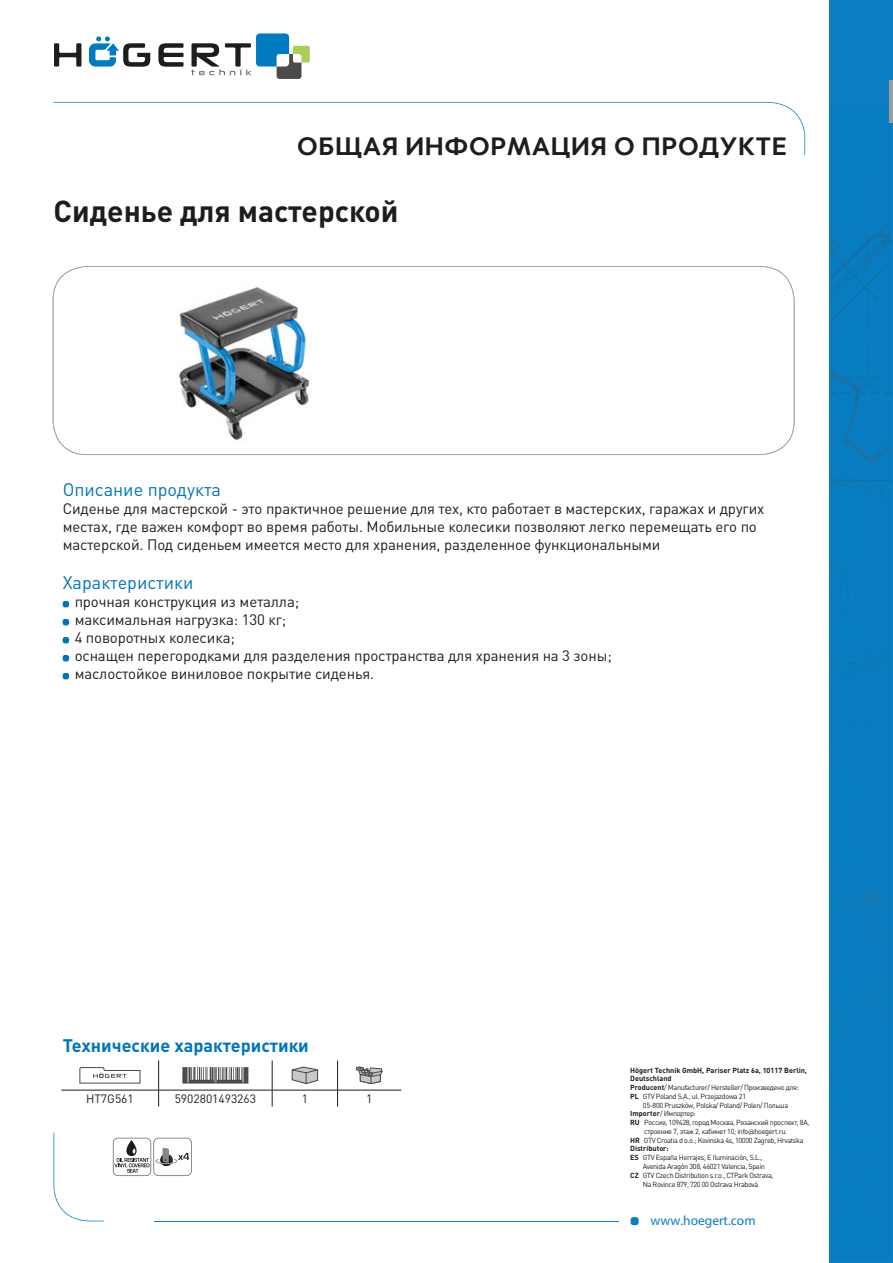
<style>
.page{position:relative;width:893px;height:1263px;background:#fff}
.page>*{position:absolute;margin:0;border:0;box-sizing:border-box;transform-origin:0 0}
.t1{font:700 30px "DIN Pro";color:#1d1d1b}
.t2{font:700 27px "Merel";color:#1d1d1b}
.t3{font:18px "DIN Pro";color:#0074bc}
.t4{font:700 18px "DIN Pro";color:#0074bc}
.t5{font:15px/18px "DIN Pro";letter-spacing:-.01em;color:#1d1d1b}
.t6{font:13.5px "Myriad Pro";color:#0c7ec1}
.t7{font:12px "DIN Pro";color:#1d1d1b}
.t8{font:7.35px "DIN Pro";letter-spacing:-.05em;color:#1d1d1b}
.t9{font:700 7.35px "DIN Pro";color:#1d1d1b}
.s1{font-weight:700}
.s2{font-family:"Merel"}
</style>
<div class="page">
<div style="left:631px;top:1217px;width:8px;height:8px;background:#0c7ec1;border-radius:3px"></div>
<svg style="left:54px;top:102px;width:751px;height:53px"></svg>
<svg style="left:54px;top:1132px;width:50px;height:89px"></svg>
<hr style="left:154px;top:1220px;width:465px;height:1px;background:#0c7ec1">
<div style="left:830px;top:0;width:63px;height:1263px;background:#0c7ec1"></div>
<img style="left:831px;top:273px;width:50px;height:56px">
<img style="left:867px;top:222px;width:24px;height:43px">
<img style="left:831px;top:222px;width:56px;height:42px">
<svg style="left:831px;top:341px;width:60px;height:422px"></svg>
<img style="left:848px;top:647px;width:43px;height:3px">
<hr style="left:890px;top:80px;width:3px;height:43px;background:#9a9d9f">
<svg style="left:53px;top:266px;width:741px;height:189px"></svg>
<svg style="left:54px;top:43px;width:27px;height:24px"></svg>
<svg style="left:158px;top:43px;width:26px;height:24px"></svg>
<svg style="left:89px;top:36px;width:61px;height:31px"></svg>
<svg style="left:191px;top:33px;width:119px;height:46px"></svg>
<img style="left:160px;top:271px;width:168px;height:181px">
<svg style="left:113px;top:1138px;width:79px;height:38px"></svg>
<hr style="left:158px;top:1060px;width:1px;height:30px;background:#1d1d1b">
<hr style="left:272px;top:1060px;width:1px;height:30px;background:#1d1d1b">
<hr style="left:337px;top:1060px;width:1px;height:30px;background:#1d1d1b">
<hr style="left:61px;top:1090px;width:98px;height:1px;background:#1d1d1b">
<hr style="left:159px;top:1090px;width:113px;height:1px;background:#1d1d1b">
<svg style="left:158px;top:1090px;width:1px;height:16px"></svg>
<hr style="left:272px;top:1090px;width:66px;height:1px;background:#1d1d1b">
<svg style="left:272px;top:1090px;width:1px;height:16px"></svg>
<hr style="left:338px;top:1090px;width:63px;height:1px;background:#1d1d1b">
<svg style="left:337px;top:1090px;width:1px;height:16px"></svg>
<svg style="left:79px;top:1067px;width:61px;height:16px"></svg>
<svg style="left:182px;top:1067px;width:66px;height:16px"></svg>
<svg style="left:292px;top:1066px;width:26px;height:18px"></svg>
<svg style="left:356px;top:1067px;width:27px;height:17px"></svg>
<svg style="left:63px;top:601px;width:6px;height:6px"></svg>
<svg style="left:63px;top:619px;width:6px;height:6px"></svg>
<svg style="left:63px;top:637px;width:6px;height:6px"></svg>
<svg style="left:63px;top:655px;width:6px;height:6px"></svg>
<svg style="left:63px;top:673px;width:6px;height:6px"></svg>
<h2 class="t2" style="left:297px;top:124px;width:491px">ОБЩАЯ ИНФОРМАЦИЯ О ПРОДУКТЕ</h2>
<h1 class="t1" style="left:54px;top:191px;width:346px">Сиденье для мастерской</h1>
<h3 class="t3" style="left:63px;top:477px;width:160px">Описание продукта</h3>
<p class="t5" style="left:63px;top:499px;width:703px">Сиденье для мастерской - это практичное решение для тех, кто работает в мастерских, гаражах и других местах, где важен комфорт во время работы. Мобильные колесики позволяют легко перемещать его по мастерской. Под сиденьем имеется место для хранения, разделенное функциональными</p>
<h3 class="t3" style="left:63px;top:571px;width:132px">Характеристики</h3>
<h3 class="t5" style="left:75px;top:592px;width:539px">прочная конструкция из металла;<br>максимальная нагрузка: 130 кг;<br>4 поворотных колесика;<br>оснащен перегородками для разделения пространства для хранения на 3 зоны; маслостойкое виниловое покрытие сиденья.</h3>
<h3 class="t4" style="left:63px;top:1033px;width:248px">Технические характеристики</h3>
<h3 class="t7" style="left:86px;top:1090px;width:49px">HT7G561</h3>
<h3 class="t7" style="left:175px;top:1090px;width:83px">5902801493263</h3>
<h3 class="t7" style="left:302px;top:1090px;width:8px">1</h3>
<h3 class="t7" style="left:366px;top:1090px;width:8px">1</h3>
<p class="t9" style="left:630px;top:1065px;width:178px">Högert Technik GmbH, Pariser Platz 6a, 10117 Berlin,</p>
<p class="t9" style="left:630px;top:1074px;width:43px">Deutschland</p>
<p class="t8" style="left:630px;top:1082px;width:170px"><span class="s1">Producent</span>/ Manufacturer/ Hersteller/ Произведено для:</p>
<p class="t8" style="left:630px;top:1091px;width:117px"><span class="s1">PL</span> GTV Poland S.A., ul. Przejazdowa 21</p>
<p class="t8" style="left:643px;top:1100px;width:147px">05-800 Pruszków, Polska/ Poland/ Polen/ Польша</p>
<p class="t8" style="left:630px;top:1109px;width:67px"><span class="s1">Importer</span>/ Импортер:</p>
<p class="t8" style="left:630px;top:1117px;width:181px"><span class="s1">RU</span> Россия, 109428, город Москва, Рязанский проспект, 8А,</p>
<p class="t8" style="left:644px;top:1126px;width:144px">строение 7, этаж 2, кабинет 10; info<span class="s2">@</span>hoegert.ru.</p>
<p class="t8" style="left:630px;top:1135px;width:175px"><span class="s1">HR</span> GTV Croatia d o.o.; Kovinska 4s, 10000 Zagreb, Hrvatska</p>
<p class="t9" style="left:630px;top:1144px;width:40px">Distributor:</p>
<p class="t8" style="left:630px;top:1152px;width:134px"><span class="s1">ES</span> GTV España Herrajes, E Iluminación, S.L.,</p>
<p class="t8" style="left:643px;top:1161px;width:124px">Avenida Aragón 308, 46021 Valencia, Spain</p>
<p class="t8" style="left:630px;top:1170px;width:145px"><span class="s1">CZ</span> GTV Czech Distribution s.r.o., CTPark Ostrava,</p>
<p class="t8" style="left:643px;top:1179px;width:117px">Na Rovince 879, 720 00 Ostrava Hrabová</p>
<h3 class="t6" style="left:651px;top:1212px;width:107px">www.hoegert.com</h3>
</div>
